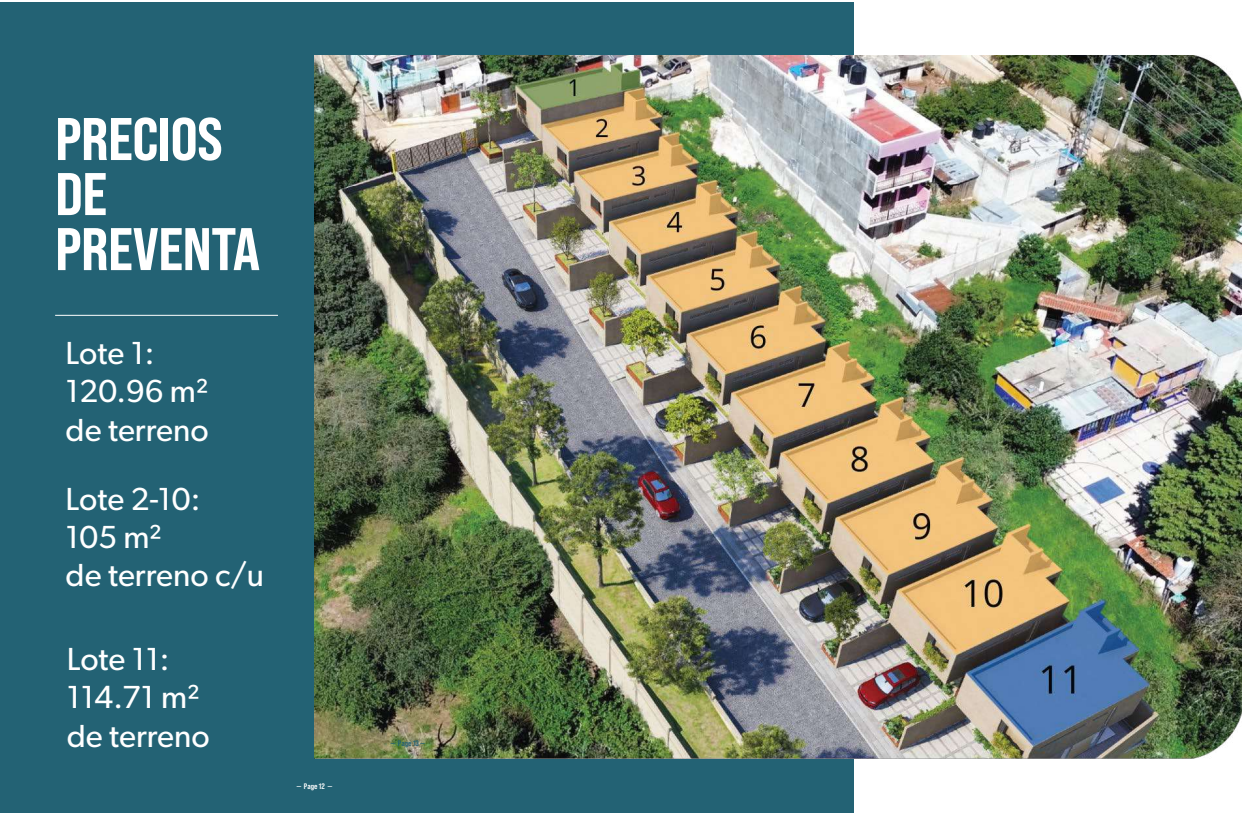
<style>
.page{position:relative;width:1242px;height:813px;background:#fff}
.page>*{position:absolute;margin:0;border:0;box-sizing:border-box;transform-origin:0 0}
.t1{font:60px/55px "Bebas Neue Pro Sm E Eb";letter-spacing:-.01em;color:#fff}
.t2{font:32px/38.4px "Gibson";color:#fff}
.t3{font:8px "Bebas Neue Pro Sm E Bd";color:#fff}
.t4{font:8px "Bebas Neue Pro Sm E Bd";color:#236274}
</style>
<div class="page">
<div style="left:0;top:3px;width:853px;height:810px;background:#236274"></div>
<hr style="left:55px;top:315px;width:223px;height:1px;background:#fff">
<img style="left:315px;top:55px;width:927px;height:705px">
<h1 class="t1" style="left:55px;top:111px;width:207px">PRECIOS<br>DE<br>PREVENTA</h1>
<p class="t2" style="left:66px;top:333px;width:145px">Lote 1:<br>120.96 m² de terreno</p>
<p class="t2" style="left:66px;top:479px;width:200px">Lote 2-10:<br>105 m²<br>de terreno c/u</p>
<p class="t2" style="left:67px;top:639px;width:145px">Lote 11:<br>114.71 m² de terreno</p>
<p class="t3" style="left:297px;top:781px;width:37px">— Page 12 —</p>
<p class="t4" style="left:391px;top:738px;width:35px">— Page 13 —</p>
</div>
